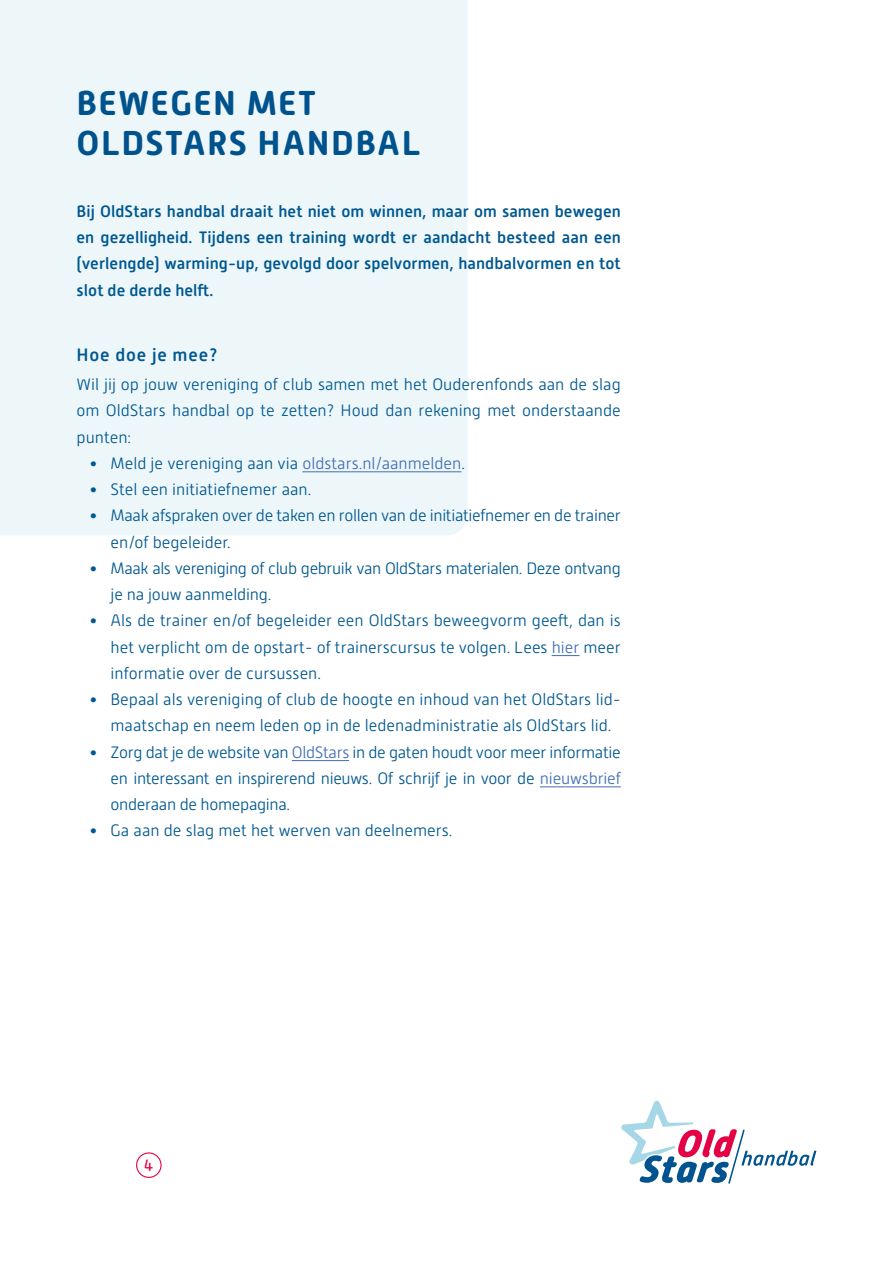
<style>
.page{position:relative;width:893px;height:1263px;background:#fff}
.page>*{position:absolute;margin:0;border:0;box-sizing:border-box;transform-origin:0 0}
.t1{font:700 34.5px/39.3px "Alwyn New Rounded";letter-spacing:.045em;color:#00528d}
.t2{font:500 18px "Alwyn New Rounded";letter-spacing:.045em;color:#005890}
.t3{font:300 16.5px/26.2px "Alwyn New Rounded";color:#005890;text-align:justify}
.t4{font:500 16.5px/26.2px "Alwyn New Rounded";letter-spacing:.005em;color:#005890;text-align:justify}
.t5{font:300 16.5px/26.2px "Alwyn New Rounded";letter-spacing:-.025em;color:#005890}
.t6{font:300 16.5px/26.2px "Alwyn New Rounded";letter-spacing:-.02em;color:#005890}
.t7{font:16.5px "Alwyn New Rounded";color:#e50046}
.s1{color:#426eb5}
</style>
<div class="page">
<div style="left:0;top:0;width:468px;height:535px;background:#edf7fa"></div>
<div style="left:136px;top:1152px;width:26px;height:26px;border:1px solid #e50046;border-radius:50%"></div>
<svg style="left:621px;top:1100px;width:195px;height:84px"></svg>
<hr style="left:302px;top:471px;width:159px;height:1px;background:#426eb5">
<svg style="left:552px;top:655px;width:27px;height:1px"></svg>
<hr style="left:292px;top:760px;width:57px;height:1px;background:#426eb5">
<hr style="left:540px;top:786px;width:81px;height:1px;background:#426eb5">
<h1 class="t1" style="left:77px;top:84px;width:346px">BEWEGEN MET<br>OLDSTARS HANDBAL</h1>
<p class="t4" style="left:77px;top:198px;width:546px">Bij OldStars handbal draait het niet om winnen, maar om samen bewegen en gezelligheid. Tijdens een training wordt er aandacht besteed aan een (verlengde) warming-up, gevolgd door spelvormen, handbalvormen en tot slot de derde helft.</p>
<p class="t2" style="left:77px;top:344px;width:142px">Hoe doe je mee?</p>
<p class="t3" style="left:77px;top:371px;width:546px">Wil jij op jouw vereniging of club samen met het Ouderenfonds aan de slag om OldStars handbal op te zetten? Houd dan rekening met onderstaande punten:</p>
<p class="t3" style="left:89px;top:450px;width:377px">• Meld je vereniging aan via <span class="s1">oldstars.nl/aanmelden</span>.</p>
<p class="t3" style="left:89px;top:476px;width:224px">• Stel een initiatiefnemer aan.</p>
<p class="t6" style="left:111px;top:503px;width:512px;text-indent:-21px">• Maak afspraken over de taken en rollen van de initiatiefnemer en de trainer en/of begeleider.</p>
<p class="t5" style="left:111px;top:555px;width:512px;text-indent:-21px">• Maak als vereniging of club gebruik van OldStars materialen. Deze ontvang je na jouw aanmelding.</p>
<p class="t3" style="left:111px;top:608px;width:512px;text-indent:-21px">• Als de trainer en/of begeleider een OldStars beweegvorm geeft, dan is het verplicht om de opstart- of trainerscursus te volgen. Lees <span class="s1">hier</span> meer informatie over de cursussen.</p>
<p class="t3" style="left:111px;top:686px;width:512px;text-indent:-21px">• Bepaal als vereniging of club de hoogte en inhoud van het OldStars lid&shy;maatschap en neem leden op in de ledenadministratie als OldStars lid.</p>
<p class="t3" style="left:111px;top:739px;width:512px;text-indent:-21px">• Zorg dat je de website van <span class="s1">OldStars</span> in de gaten houdt voor meer informatie en interessant en inspirerend nieuws. Of schrijf je in voor de <span class="s1">nieuwsbrief </span>onderaan de homepagina.</p>
<p class="t3" style="left:89px;top:818px;width:365px">• Ga aan de slag met het werven van deelnemers.</p>
<p class="t7" style="left:144px;top:1156px;width:11px">4</p>
</div>
